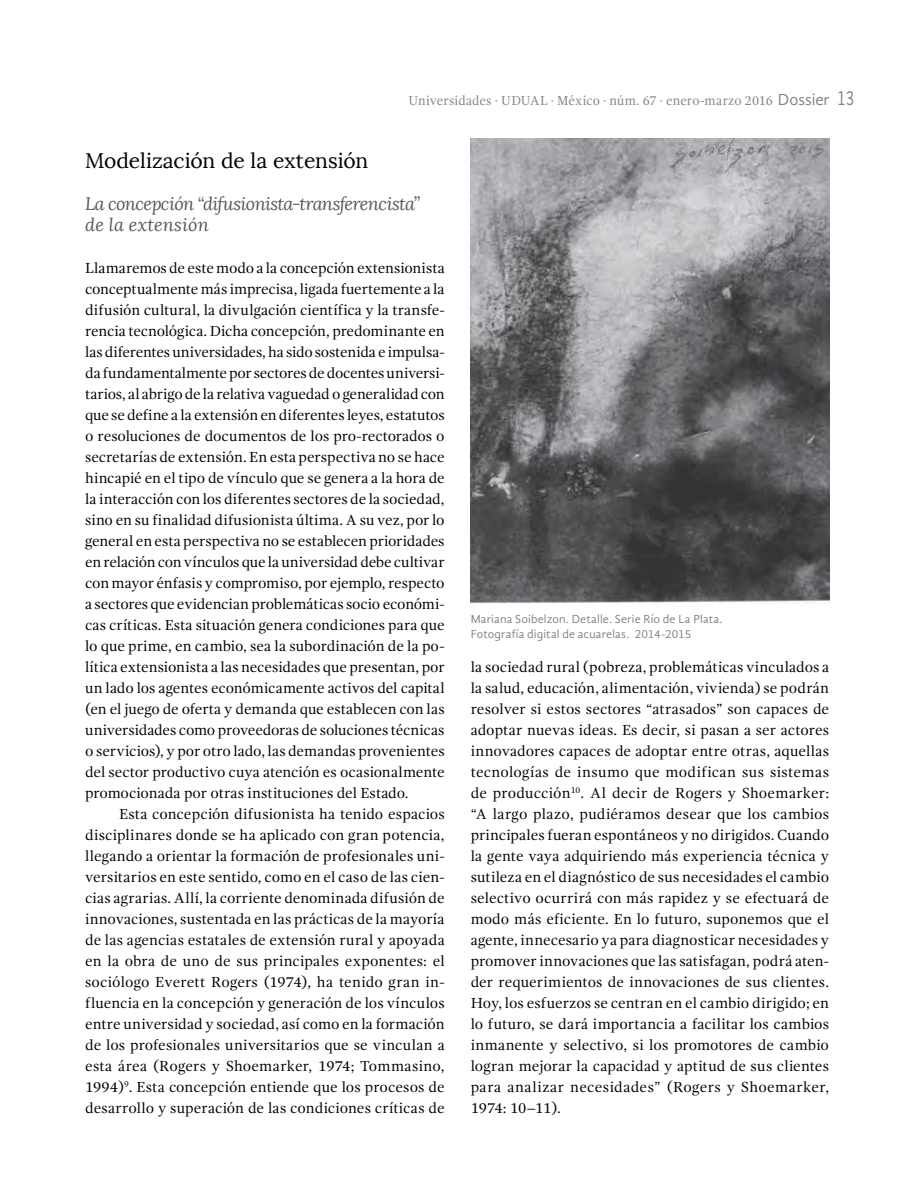
<style>
.page{position:relative;width:915px;height:1191px;background:#fff}
.page>*{position:absolute;margin:0;border:0;box-sizing:border-box;transform-origin:0 0}
.t1{font:21px "Lora";letter-spacing:-.005em;color:#000}
.t2{font:italic 18px/21px "Lora";letter-spacing:-.025em;color:#58595b}
.t3{font:15px/21px "Gandhi Serif";letter-spacing:.01em;color:#000;text-align:justify}
.t4{font:13.5px "Gandhi Serif";letter-spacing:.01em;color:#808285;scale:.95 1}
.t5{font:12px/15px "Gandhi Sans";letter-spacing:.01em;color:#808285}
.s1{font-family:"Gandhi Sans";font-size:16.5px}
.s2{font-family:"Gandhi Sans";font-size:21px}
</style>
<div class="page">
<img style="left:470px;top:138px;width:359px;height:466px">
<p class="t4" style="left:408px;top:93px;width:471px">Universidades · UDUAL · México · núm. 67 · enero-marzo 2016 <span class="s1">Dossier</span> <span class="s2">13</span></p>
<h1 class="t1" style="left:85px;top:148px;width:284px">Modelización de la extensión</h1>
<p class="t2" style="left:85px;top:193px;width:336px">La concepción “difusionista-transferencista” de la extensión</p>
<p class="t3" style="left:85px;top:258px;width:361px">Llamaremos de este modo a la concepción extensionista conceptualmente más imprecisa, ligada fuertemente a la difusión cultural, la divulgación científica y la transfe&shy;rencia tecnológica. Dicha concepción, predominante en las diferentes universidades, ha sido sostenida e impulsa&shy;da fundamentalmente por sectores de docentes universi&shy;tarios, al abrigo de la relativa vaguedad o generalidad con que se define a la extensión en diferentes leyes, estatutos o resoluciones de documentos de los pro-rectorados o secretarías de extensión. En esta perspectiva no se hace hincapié en el tipo de vínculo que se genera a la hora de la interacción con los diferentes sectores de la sociedad, sino en su finalidad difusionista última. A su vez, por lo general en esta perspectiva no se establecen prioridades en relación con vínculos que la universidad debe cultivar con mayor énfasis y compromiso, por ejemplo, respecto a sectores que evidencian problemáticas socio económi&shy;cas críticas. Esta situación genera condiciones para que lo que prime, en cambio, sea la subordinación de la po&shy;lítica extensionista a las necesidades que presentan, por un lado los agentes económicamente activos del capital (en el juego de oferta y demanda que establecen con las universidades como proveedoras de soluciones técnicas o servicios), y por otro lado, las demandas provenientes del sector productivo cuya atención es ocasionalmente promocionada por otras instituciones del Estado.</p>
<p class="t3" style="left:85px;top:804px;width:361px;text-indent:34px">Esta concepción difusionista ha tenido espacios disciplinares donde se ha aplicado con gran potencia, llegando a orientar la formación de profesionales uni&shy;versitarios en este sentido, como en el caso de las cien&shy;cias agrarias. Allí, la corriente denominada difusión de innovaciones, sustentada en las prácticas de la mayoría de las agencias estatales de extensión rural y apoyada en la obra de uno de sus principales exponentes: el sociólogo Everett Rogers (1974), ha tenido gran in&shy;fluencia en la concepción y generación de los vínculos entre universidad y sociedad, así como en la formación de los profesionales universitarios que se vinculan a esta área (Rogers y Shoemarker, 1974; Tommasino, 1994)<sup>9</sup>. Esta concepción entiende que los procesos de desarrollo y superación de las condiciones críticas de</p>
<p class="t5" style="left:470px;top:612px;width:253px">Mariana Soibelzon. Detalle. Serie Río de La Plata.<br>Fotografía digital de acuarelas. 2014-2015</p>
<p class="t3" style="left:470px;top:657px;width:360px">la sociedad rural (pobreza, problemáticas vinculados a la salud, educación, alimentación, vivienda) se podrán resolver si estos sectores “atrasados” son capaces de adoptar nuevas ideas. Es decir, si pasan a ser actores innovadores capaces de adoptar entre otras, aquellas tecnologías de insumo que modifican sus sistemas de producción<sup>10</sup>. Al decir de Rogers y Shoemarker: “A largo plazo, pudiéramos desear que los cambios principales fueran espontáneos y no dirigidos. Cuando la gente vaya adquiriendo más experiencia técnica y sutileza en el diagnóstico de sus necesidades el cambio selectivo ocurrirá con más rapidez y se efectuará de modo más eficiente. En lo futuro, suponemos que el agente, innecesario ya para diagnosticar necesidades y promover innovaciones que las satisfagan, podrá aten&shy;der requerimientos de innovaciones de sus clientes.<br>Hoy, los esfuerzos se centran en el cambio dirigido; en lo futuro, se dará importancia a facilitar los cambios inmanente y selectivo, si los promotores de cambio logran mejorar la capacidad y aptitud de sus clientes para analizar necesidades” (Rogers y Shoemarker, 1974: 10–11).</p>
</div>
